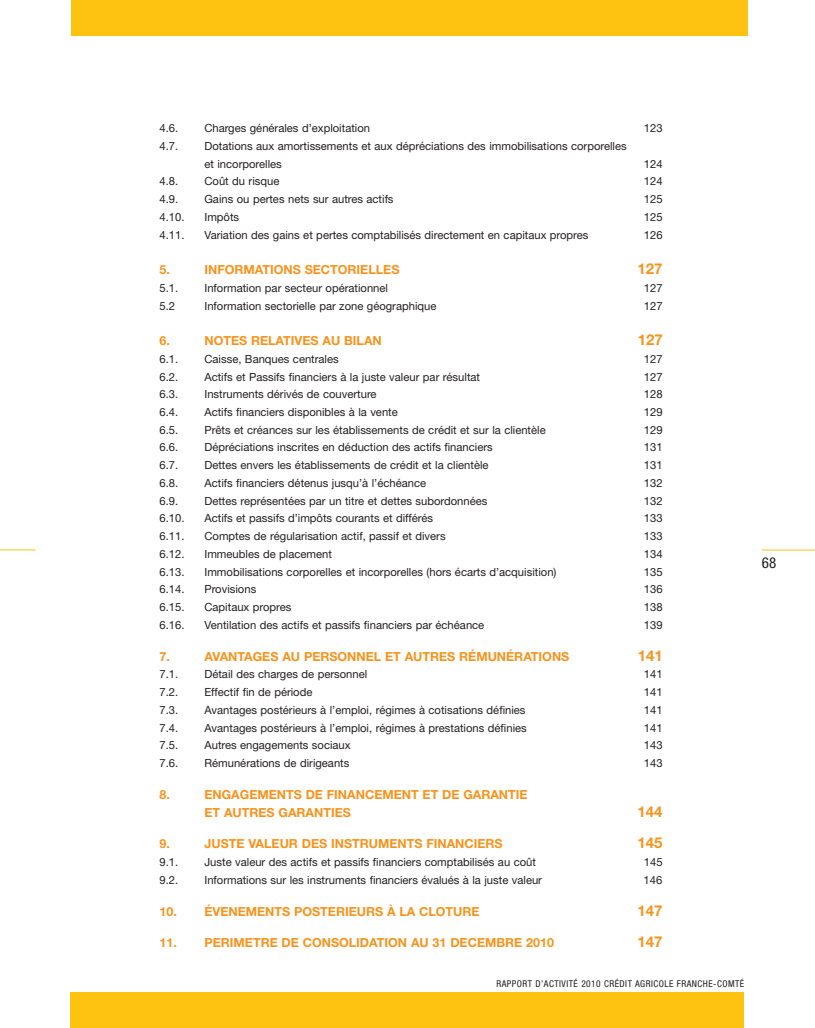
<style>
.page{position:relative;width:815px;height:1028px;background:#fff}
.page>*{position:absolute;margin:0;border:0;box-sizing:border-box;transform-origin:0 0}
.t1{font:700 15px "Helvetica Neue";color:#f7931d}
.t2{font:condensed 15px "Helvetica Neue";color:#231f20}
.t3{font:700 12.5px/17.8px "Helvetica Neue";color:#f7931d}
.t4{font:11.25px/17.8px "Helvetica Neue";color:#231f20}
.t5{font:condensed 9.38px "Helvetica Neue";letter-spacing:.05em;color:#231f20}
</style>
<div class="page">
<div style="left:71px;top:992px;width:673px;height:36px;background:#fec210"></div>
<div style="left:71px;top:0;width:676px;height:35px;background:#fec210"></div>
<hr style="left:762px;top:549px;width:53px;height:1px;background:#fec210">
<hr style="left:0;top:549px;width:35px;height:1px;background:#fec210">
<p class="t4" style="left:159px;top:120px;width:20px">4.6.</p>
<p class="t4" style="left:204px;top:120px;width:167px">Charges générales d’exploitation</p>
<p class="t4" style="left:644px;top:120px;width:20px">123</p>
<p class="t4" style="left:159px;top:138px;width:20px">4.7.</p>
<p class="t4" style="left:204px;top:138px;width:424px">Dotations aux amortissements et aux dépréciations des immobilisations corporelles et incorporelles</p>
<p class="t4" style="left:644px;top:156px;width:20px">124</p>
<p class="t4" style="left:159px;top:173px;width:20px">4.8.</p>
<p class="t4" style="left:204px;top:173px;width:77px">Coût du risque</p>
<p class="t4" style="left:644px;top:173px;width:20px">124</p>
<p class="t4" style="left:159px;top:191px;width:20px">4.9.</p>
<p class="t4" style="left:204px;top:191px;width:191px">Gains ou pertes nets sur autres actifs</p>
<p class="t4" style="left:644px;top:191px;width:20px">125</p>
<p class="t4" style="left:159px;top:209px;width:27px">4.10.</p>
<p class="t4" style="left:204px;top:209px;width:36px">Impôts</p>
<p class="t4" style="left:644px;top:209px;width:20px">125</p>
<p class="t4" style="left:159px;top:227px;width:27px">4.11.</p>
<p class="t4" style="left:204px;top:227px;width:386px">Variation des gains et pertes comptabilisés directement en capitaux propres</p>
<p class="t4" style="left:644px;top:227px;width:20px">126</p>
<p class="t3" style="left:159px;top:262px;width:12px">5.</p>
<p class="t3" style="left:204px;top:262px;width:196px">INFORMATIONS SECTORIELLES</p>
<h1 class="t1" style="left:638px;top:263px;width:27px">127</h1>
<p class="t4" style="left:159px;top:280px;width:20px">5.1.</p>
<p class="t4" style="left:204px;top:280px;width:185px">Information par secteur opérationnel</p>
<p class="t4" style="left:644px;top:280px;width:20px">127</p>
<p class="t4" style="left:159px;top:298px;width:17px">5.2</p>
<p class="t4" style="left:204px;top:298px;width:234px">Information sectorielle par zone géographique</p>
<p class="t4" style="left:644px;top:298px;width:20px">127</p>
<p class="t3" style="left:159px;top:333px;width:12px">6.</p>
<p class="t3" style="left:204px;top:333px;width:179px">NOTES RELATIVES AU BILAN</p>
<h1 class="t1" style="left:638px;top:334px;width:27px">127</h1>
<p class="t4" style="left:159px;top:351px;width:20px">6.1.</p>
<p class="t4" style="left:204px;top:351px;width:136px">Caisse, Banques centrales</p>
<p class="t4" style="left:644px;top:351px;width:20px">127</p>
<p class="t4" style="left:159px;top:369px;width:20px">6.2.</p>
<p class="t4" style="left:204px;top:369px;width:277px">Actifs et Passifs financiers à la juste valeur par résultat</p>
<p class="t4" style="left:644px;top:369px;width:20px">127</p>
<p class="t4" style="left:159px;top:386px;width:20px">6.3.</p>
<p class="t4" style="left:204px;top:386px;width:174px">Instruments dérivés de couverture</p>
<p class="t4" style="left:644px;top:386px;width:20px">128</p>
<p class="t4" style="left:159px;top:404px;width:20px">6.4.</p>
<p class="t4" style="left:204px;top:404px;width:195px">Actifs financiers disponibles à la vente</p>
<p class="t4" style="left:644px;top:404px;width:20px">129</p>
<p class="t4" style="left:159px;top:422px;width:20px">6.5.</p>
<p class="t4" style="left:204px;top:422px;width:343px">Prêts et créances sur les établissements de crédit et sur la clientèle</p>
<p class="t4" style="left:644px;top:422px;width:20px">129</p>
<p class="t4" style="left:159px;top:440px;width:20px">6.6.</p>
<p class="t4" style="left:204px;top:440px;width:290px">Dépréciations inscrites en déduction des actifs financiers</p>
<p class="t4" style="left:644px;top:440px;width:20px">131</p>
<p class="t4" style="left:159px;top:457px;width:20px">6.7.</p>
<p class="t4" style="left:204px;top:457px;width:286px">Dettes envers les établissements de crédit et la clientèle</p>
<p class="t4" style="left:644px;top:457px;width:20px">131</p>
<p class="t4" style="left:159px;top:475px;width:20px">6.8.</p>
<p class="t4" style="left:204px;top:475px;width:223px">Actifs financiers détenus jusqu’à l’échéance</p>
<p class="t4" style="left:644px;top:475px;width:20px">132</p>
<p class="t4" style="left:159px;top:493px;width:20px">6.9.</p>
<p class="t4" style="left:204px;top:493px;width:285px">Dettes représentées par un titre et dettes subordonnées</p>
<p class="t4" style="left:644px;top:493px;width:20px">132</p>
<p class="t4" style="left:159px;top:510px;width:27px">6.10.</p>
<p class="t4" style="left:204px;top:510px;width:230px">Actifs et passifs d’impôts courants et différés</p>
<p class="t4" style="left:644px;top:510px;width:20px">133</p>
<p class="t4" style="left:159px;top:528px;width:27px">6.11.</p>
<p class="t4" style="left:204px;top:528px;width:243px">Comptes de régularisation actif, passif et divers</p>
<p class="t4" style="left:644px;top:528px;width:20px">133</p>
<p class="t4" style="left:159px;top:546px;width:27px">6.12.</p>
<p class="t4" style="left:204px;top:546px;width:129px">Immeubles de placement</p>
<p class="t4" style="left:644px;top:546px;width:20px">134</p>
<p class="t4" style="left:159px;top:564px;width:27px">6.13.</p>
<p class="t4" style="left:204px;top:564px;width:354px">Immobilisations corporelles et incorporelles (hors écarts d’acquisition)</p>
<p class="t4" style="left:644px;top:564px;width:20px">135</p>
<p class="t4" style="left:159px;top:581px;width:27px">6.14.</p>
<p class="t4" style="left:204px;top:581px;width:53px">Provisions</p>
<p class="t4" style="left:644px;top:581px;width:20px">136</p>
<p class="t4" style="left:159px;top:599px;width:27px">6.15.</p>
<p class="t4" style="left:204px;top:599px;width:88px">Capitaux propres</p>
<p class="t4" style="left:644px;top:599px;width:20px">138</p>
<p class="t4" style="left:159px;top:617px;width:27px">6.16.</p>
<p class="t4" style="left:204px;top:617px;width:281px">Ventilation des actifs et passifs financiers par échéance</p>
<p class="t4" style="left:644px;top:617px;width:20px">139</p>
<p class="t3" style="left:159px;top:648px;width:12px">7.</p>
<p class="t3" style="left:204px;top:648px;width:366px">AVANTAGES AU PERSONNEL ET AUTRES RÉMUNÉRATIONS</p>
<h1 class="t1" style="left:638px;top:650px;width:27px">141</h1>
<p class="t4" style="left:159px;top:666px;width:20px">7.1.</p>
<p class="t4" style="left:204px;top:666px;width:164px">Détail des charges de personnel</p>
<p class="t4" style="left:644px;top:666px;width:20px">141</p>
<p class="t4" style="left:159px;top:684px;width:20px">7.2.</p>
<p class="t4" style="left:204px;top:684px;width:109px">Effectif fin de période</p>
<p class="t4" style="left:644px;top:684px;width:20px">141</p>
<p class="t4" style="left:159px;top:702px;width:20px">7.3.</p>
<p class="t4" style="left:204px;top:702px;width:323px">Avantages postérieurs à l’emploi, régimes à cotisations définies</p>
<p class="t4" style="left:644px;top:702px;width:20px">141</p>
<p class="t4" style="left:159px;top:720px;width:20px">7.4.</p>
<p class="t4" style="left:204px;top:720px;width:324px">Avantages postérieurs à l’emploi, régimes à prestations définies</p>
<p class="t4" style="left:644px;top:720px;width:20px">141</p>
<p class="t4" style="left:159px;top:737px;width:20px">7.5.</p>
<p class="t4" style="left:204px;top:737px;width:148px">Autres engagements sociaux</p>
<p class="t4" style="left:644px;top:737px;width:20px">143</p>
<p class="t4" style="left:159px;top:755px;width:20px">7.6.</p>
<p class="t4" style="left:204px;top:755px;width:146px">Rémunérations de dirigeants</p>
<p class="t4" style="left:644px;top:755px;width:20px">143</p>
<p class="t3" style="left:159px;top:786px;width:12px">8.</p>
<p class="t3" style="left:204px;top:786px;width:325px">ENGAGEMENTS DE FINANCEMENT ET DE GARANTIE<br>ET AUTRES GARANTIES</p>
<h1 class="t1" style="left:638px;top:806px;width:27px">144</h1>
<p class="t3" style="left:159px;top:836px;width:12px">9.</p>
<p class="t3" style="left:204px;top:836px;width:300px">JUSTE VALEUR DES INSTRUMENTS FINANCIERS</p>
<h1 class="t1" style="left:638px;top:837px;width:27px">145</h1>
<p class="t4" style="left:159px;top:854px;width:20px">9.1.</p>
<p class="t4" style="left:204px;top:854px;width:333px">Juste valeur des actifs et passifs financiers comptabilisés au coût</p>
<p class="t4" style="left:644px;top:854px;width:20px">145</p>
<p class="t4" style="left:159px;top:872px;width:20px">9.2.</p>
<p class="t4" style="left:204px;top:872px;width:339px">Informations sur les instruments financiers évalués à la juste valeur</p>
<p class="t4" style="left:644px;top:872px;width:20px">146</p>
<p class="t3" style="left:159px;top:903px;width:322px">10. ÉVENEMENTS POSTERIEURS À LA CLOTURE</p>
<h1 class="t1" style="left:638px;top:904px;width:27px">147</h1>
<p class="t3" style="left:159px;top:935px;width:396px">11. PERIMETRE DE CONSOLIDATION AU 31 DECEMBRE 2010</p>
<h1 class="t1" style="left:638px;top:936px;width:27px">147</h1>
<p class="t5" style="left:496px;top:980px;width:249px">RAPPORT D’ACTIVITÉ 2010 CRÉDIT AGRICOLE FRANCHE-COMTÉ</p>
<h1 class="t2" style="left:762px;top:557px;width:16px">68</h1>
</div>
